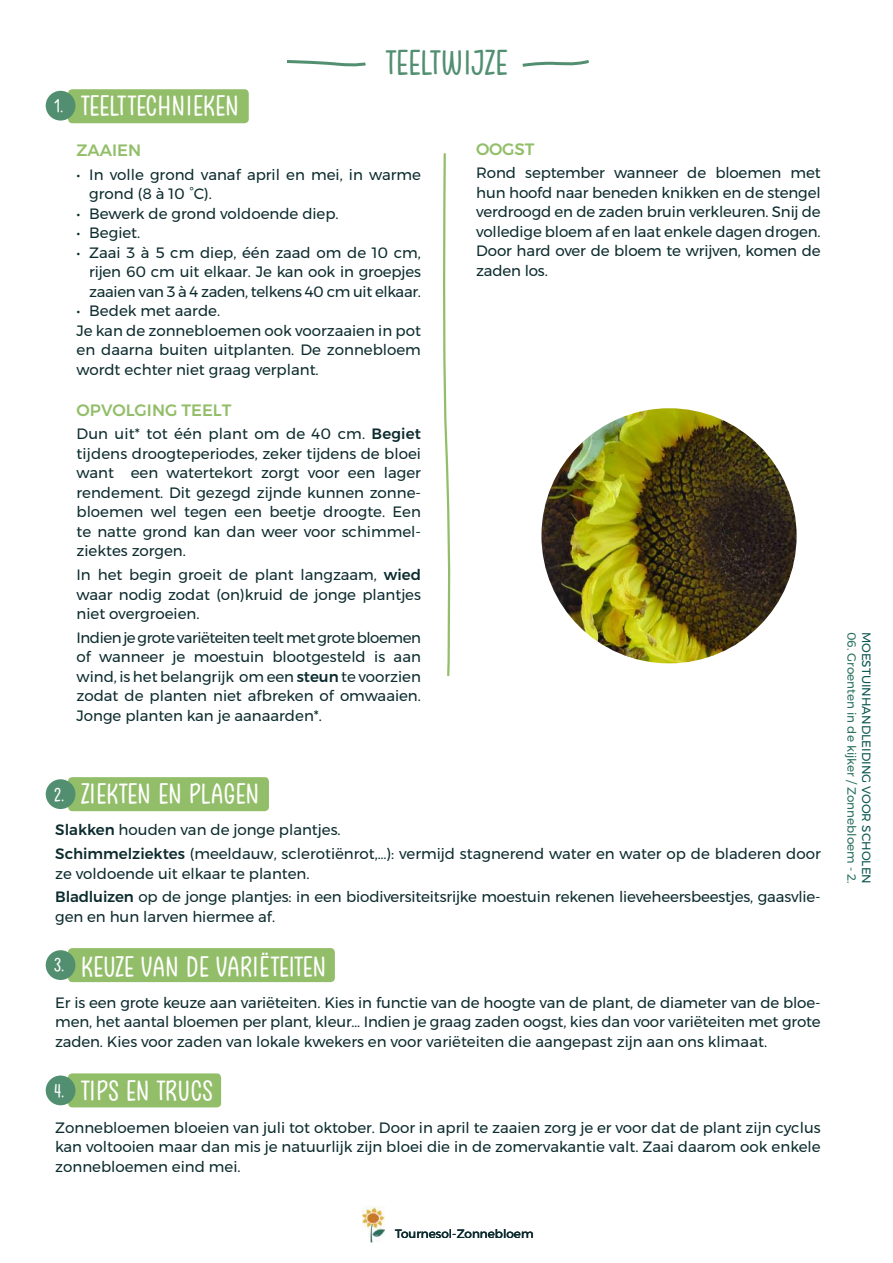
<style>
.page{position:relative;width:893px;height:1263px;background:#fff}
.page>*{position:absolute;margin:0;border:0;box-sizing:border-box;transform-origin:0 0}
.t1{font:33px "Clambake October Six";color:#518f70}
.t2{font:27px "Clambake October Six";color:#fff}
.t3{font:18px "Clambake October Six";color:#fff}
.t4{font:500 16.5px "Montserrat";color:#93be69}
.t5{font:15px/19.5px "Montserrat";color:#0c2b2e;text-align:justify}
.t6{font:12px "Montserrat";color:#297060}
.t7{font:12px "Montserrat";color:#0a5650}
.t8{font:12px "Montserrat";color:#0c2b2e}
.s1{font-weight:500}
</style>
<div class="page">
<img style="left:363px;top:1206px;width:22px;height:36px">
<div style="left:68px;top:89px;width:181px;height:34px;background:#93be69;border-radius:4px"></div>
<div style="left:68px;top:777px;width:201px;height:34px;background:#93be69;border-radius:4px"></div>
<div style="left:68px;top:1073px;width:153px;height:34px;background:#93be69;border-radius:4px"></div>
<div style="left:68px;top:948px;width:267px;height:34px;background:#93be69;border-radius:4px"></div>
<div style="left:46px;top:91px;width:29px;height:30px;background:#518f70;border-radius:50%"></div>
<div style="left:46px;top:779px;width:29px;height:30px;background:#518f70;border-radius:50%"></div>
<div style="left:46px;top:1075px;width:29px;height:30px;background:#518f70;border-radius:50%"></div>
<div style="left:46px;top:950px;width:29px;height:30px;background:#518f70;border-radius:50%"></div>
<svg style="left:443px;top:153px;width:8px;height:524px"></svg>
<svg style="left:287px;top:60px;width:79px;height:7px"></svg>
<svg style="left:522px;top:60px;width:67px;height:7px"></svg>
<img style="left:541px;top:408px;width:256px;height:255px;border-radius:127px">
<p class="t3" style="left:55px;top:96px;width:10px">1.</p>
<h1 class="t1" style="left:386px;top:44px;width:123px">TEELTWIJZE</h1>
<h2 class="t2" style="left:81px;top:91px;width:160px">TEELTTECHNIEKEN</h2>
<p class="t4" style="left:77px;top:137px;width:66px">ZAAIEN</p>
<p class="t5" style="left:89px;top:165px;width:333px;text-indent:-13px">• In volle grond vanaf april en mei, in warme grond (8 à 10 °C).</p>
<p class="t5" style="left:77px;top:204px;width:264px">• Bewerk de grond voldoende diep.</p>
<p class="t5" style="left:77px;top:223px;width:65px">• Begiet.</p>
<p class="t5" style="left:89px;top:243px;width:333px;text-indent:-13px">• Zaai 3 à 5 cm diep, één zaad om de 10 cm, rijen 60 cm uit elkaar. Je kan ook in groepjes zaaien van 3 à 4 zaden, telkens 40 cm uit elkaar.</p>
<p class="t5" style="left:77px;top:301px;width:346px;text-align:left">• Bedek met aarde.<br>Je kan de zonnebloemen ook voorzaaien in pot en daarna buiten uitplanten. De zonnebloem wordt echter niet graag verplant.</p>
<p class="t4" style="left:77px;top:397px;width:157px">OPVOLGING TEELT</p>
<p class="t5" style="left:77px;top:424px;width:346px">Dun uit* tot één plant om de 40 cm. <span class="s1">Begiet </span>tijdens droogteperiodes, zeker tijdens de bloei want een watertekort zorgt voor een lager rendement. Dit gezegd zijnde kunnen zonne&shy;bloemen wel tegen een beetje droogte. Een te natte grond kan dan weer voor schimmel&shy;ziektes zorgen.</p>
<p class="t5" style="left:77px;top:565px;width:346px">In het begin groeit de plant langzaam, <span class="s1">wied </span>waar nodig zodat (on)kruid de jonge plantjes niet overgroeien.</p>
<p class="t5" style="left:77px;top:628px;width:346px">Indien je grote variëteiten teelt met grote bloemen of wanneer je moestuin blootgesteld is aan wind, is het belangrijk om een <span class="s1">steun</span> te voorzien zodat de planten niet afbreken of omwaaien.<br>Jonge planten kan je aanaarden*.</p>
<p class="t4" style="left:476px;top:136px;width:60px">OOGST</p>
<p class="t5" style="left:476px;top:163px;width:346px">Rond september wanneer de bloemen met hun hoofd naar beneden knikken en de stengel verdroogd en de zaden bruin verkleuren. Snij de volledige bloem af en laat enkele dagen drogen.<br>Door hard over de bloem te wrijven, komen de zaden los.</p>
<h2 class="t2" style="left:81px;top:778px;width:180px">ZIEKTEN EN PLAGEN</h2>
<p class="t5" style="left:55px;top:818px;width:767px;line-height:23.7px"><span class="s1">Slakken</span> houden van de jonge plantjes.<br><span class="s1">Schimmelziektes</span> (meeldauw, sclerotiënrot,…): vermijd stagnerend water en water op de bladeren door</p>
<p class="t5" style="left:55px;top:861px;width:767px;line-height:23.7px">ze voldoende uit elkaar te planten.<br><span class="s1">Bladluizen</span> op de jonge plantjes: in een biodiversiteitsrijke moestuin rekenen lieveheersbeestjes, gaasvlie-</p>
<p class="t5" style="left:55px;top:907px;width:222px">gen en hun larven hiermee af.</p>
<h2 class="t2" style="left:81px;top:951px;width:247px">KEUZE VAN DE VARIËTEITEN</h2>
<p class="t5" style="left:55px;top:992px;width:767px">Er is een grote keuze aan variëteiten. Kies in functie van de hoogte van de plant, de diameter van de bloe&shy;men, het aantal bloemen per plant, kleur… Indien je graag zaden oogst, kies dan voor variëteiten met grote zaden. Kies voor zaden van lokale kwekers en voor variëteiten die aangepast zijn aan ons klimaat.</p>
<h2 class="t2" style="left:81px;top:1076px;width:134px">TIPS EN TRUCS</h2>
<p class="t5" style="left:55px;top:1117px;width:767px">Zonnebloemen bloeien van juli tot oktober. Door in april te zaaien zorg je er voor dat de plant zijn cyclus kan voltooien maar dan mis je natuurlijk zijn bloei die in de zomervakantie valt. Zaai daarom ook enkele zonnebloemen eind mei.</p>
<p class="t3" style="left:54px;top:784px;width:12px">2.</p>
<p class="t3" style="left:54px;top:955px;width:12px">3.</p>
<p class="t3" style="left:54px;top:1080px;width:12px">4.</p>
<p class="t8" style="left:395px;top:1225px;width:140px">Tournesol-Zonnebloem</p>
<p class="t6" style="left:861px;top:631px;width:254px;rotate:90deg">06. Groenten in de kijker / Zonnebloem - 2.</p>
<p class="t7" style="left:876px;top:631px;width:254px;rotate:90deg">MOESTUINHANDLEIDING VOOR SCHOLEN</p>
</div>
